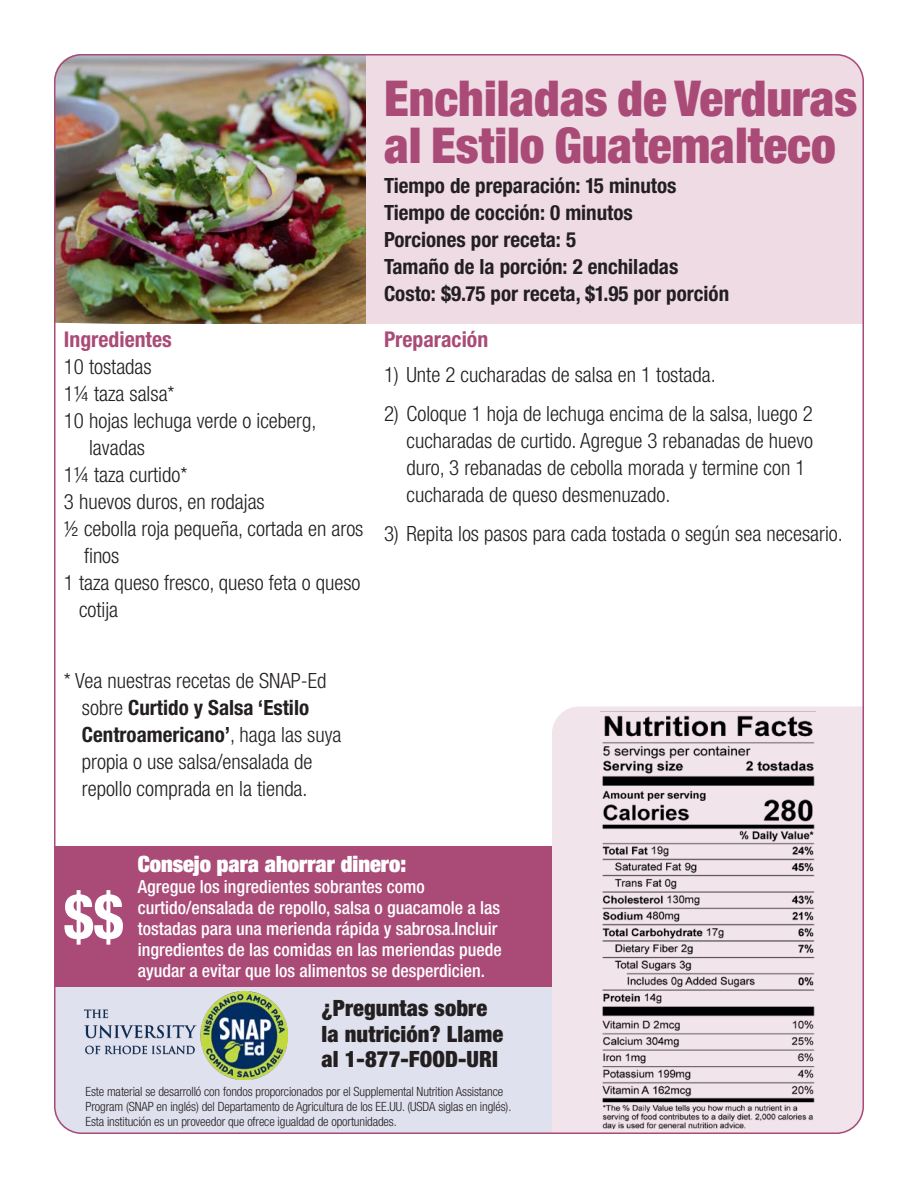
<style>
.page{position:relative;width:918px;height:1188px;background:#fff}
.page>*{position:absolute;margin:0;border:0;box-sizing:border-box;transform-origin:0 0}
.t1{font:700 condensed 62.1px "Helvetica Neue LT Pro";color:#fff}
.Recipe_Title{font:900 condensed 49.5px/46.5px "Helvetica Neue LT Pro";color:#aa4b77}
.t2{font:900 condensed 22.5px/25.5px "Helvetica Neue LT Pro";letter-spacing:.005em;color:#231f20}
.t3{font:900 condensed 22.5px "Helvetica Neue LT Pro";color:#fff}
.Ingredients_list{font:700 condensed 21.75px "Helvetica Neue LT Pro";color:#aa4b77}
.Ingredients_list-2{font:300 condensed 21px/27px "Helvetica Neue LT Pro";color:#231f20}
.Directions_lists{font:300 condensed 21px/27px "Helvetica Neue LT Pro";color:#231f20}
.Recipe_details{font:700 condensed 21px "Helvetica Neue LT Pro";color:#231f20}
.t4{font:500 condensed 18px/21px "Helvetica Neue LT Pro";color:#fff}
.t5{font:300 condensed 12.75px/15px "Helvetica Neue LT Pro";letter-spacing:-.01em;color:#231f20}
.s1{font-weight:700}
</style>
<div class="page">
<img style="left:54px;top:54px;width:312px;height:270px">
<div style="left:54px;top:987px;width:498px;height:147px;background:#e0e1ee"></div>
<div style="left:366px;top:54px;width:498px;height:270px;background:#eedbe4"></div>
<div style="left:552px;top:706px;width:312px;height:428px;background:#f2e4eb"></div>
<div style="left:54px;top:847px;width:498px;height:140px;background:#aa4b77"></div>
<img style="left:85px;top:992px;width:203px;height:88px">
<img style="left:600px;top:712px;width:216px;height:417px">
<p class="Ingredients_list" style="left:64px;top:327px;width:109px">Ingredientes</p>
<p class="Ingredients_list-2" style="left:64px;top:353px;width:89px">10 tostadas</p>
<p class="Ingredients_list-2" style="left:64px;top:380px;width:112px">1¼ taza salsa*</p>
<p class="Ingredients_list-2" style="left:89px;top:407px;width:229px;text-indent:-25px">10 hojas lechuga verde o iceberg, lavadas</p>
<p class="Ingredients_list-2" style="left:64px;top:461px;width:125px">1¼ taza curtido*</p>
<p class="Ingredients_list-2" style="left:64px;top:488px;width:202px">3 huevos duros, en rodajas</p>
<p class="Ingredients_list-2" style="left:84px;top:515px;width:281px;text-indent:-20px">½ cebolla roja pequeña, cortada en aros finos</p>
<p class="Ingredients_list-2" style="left:79px;top:569px;width:283px;text-indent:-15px">1 taza queso fresco, queso feta o queso cotija</p>
<p class="Ingredients_list-2" style="left:82px;top:666px;width:261px;text-indent:-18px">* Vea nuestras recetas de SNAP-Ed sobre <span class="s1">Curtido y Salsa ‘Estilo<br>Centroamericano’</span>, haga las suya propia o use salsa/ensalada de repollo comprada en la tienda.</p>
<p class="Recipe_Title" style="left:384px;top:75px;width:475px">Enchiladas de Verduras al Estilo Guatemalteco</p>
<p class="Recipe_details" style="left:384px;top:173px;width:294px">Tiempo de preparación: 15 minutos</p>
<p class="Recipe_details" style="left:384px;top:200px;width:250px">Tiempo de cocción: 0 minutos</p>
<p class="Recipe_details" style="left:384px;top:227px;width:194px">Porciones por receta: 5</p>
<p class="Recipe_details" style="left:384px;top:254px;width:296px">Tamaño de la porción: 2 enchiladas</p>
<p class="Recipe_details" style="left:384px;top:281px;width:347px">Costo: $9.75 por receta, $1.95 por porción</p>
<p class="Ingredients_list" style="left:384px;top:327px;width:106px">Preparación</p>
<p class="Directions_lists" style="left:384px;top:360px;width:333px">1) Unte 2 cucharadas de salsa en 1 tostada.</p>
<p class="Directions_lists" style="left:406px;top:399px;width:408px;text-indent:-22px">2) Coloque 1 hoja de lechuga encima de la salsa, luego 2 cucharadas de curtido. Agregue 3 rebanadas de huevo duro, 3 rebanadas de cebolla morada y termine con 1 cucharada de queso desmenuzado.</p>
<p class="Directions_lists" style="left:384px;top:519px;width:460px">3) Repita los pasos para cada tostada o según sea necesario.</p>
<p class="t1" style="left:64px;top:881px;width:61px">$$</p>
<p class="t3" style="left:138px;top:849px;width:270px">Consejo para ahorrar dinero:</p>
<p class="t4" style="left:138px;top:876px;width:366px">Agregue los ingredientes sobrantes como curtido/ensalada de repollo, salsa o guacamole a las tostadas para una merienda rápida y sabrosa.Incluir ingredientes de las comidas en las meriendas puede ayudar a evitar que los alimentos se desperdicien.</p>
<p class="t2" style="left:322px;top:995px;width:183px">¿Preguntas sobre la nutrición? Llame al 1-877-FOOD-URI</p>
<p class="t5" style="left:86px;top:1084px;width:427px">Este material se desarrolló con fondos proporcionados por el Supplemental Nutrition Assistance<br>Program (SNAP en inglés) del Departamento de Agricultura de los EE.UU. (USDA siglas en inglés).<br>Esta institución es un proveedor que ofrece igualdad de oportunidades.</p>
</div>
